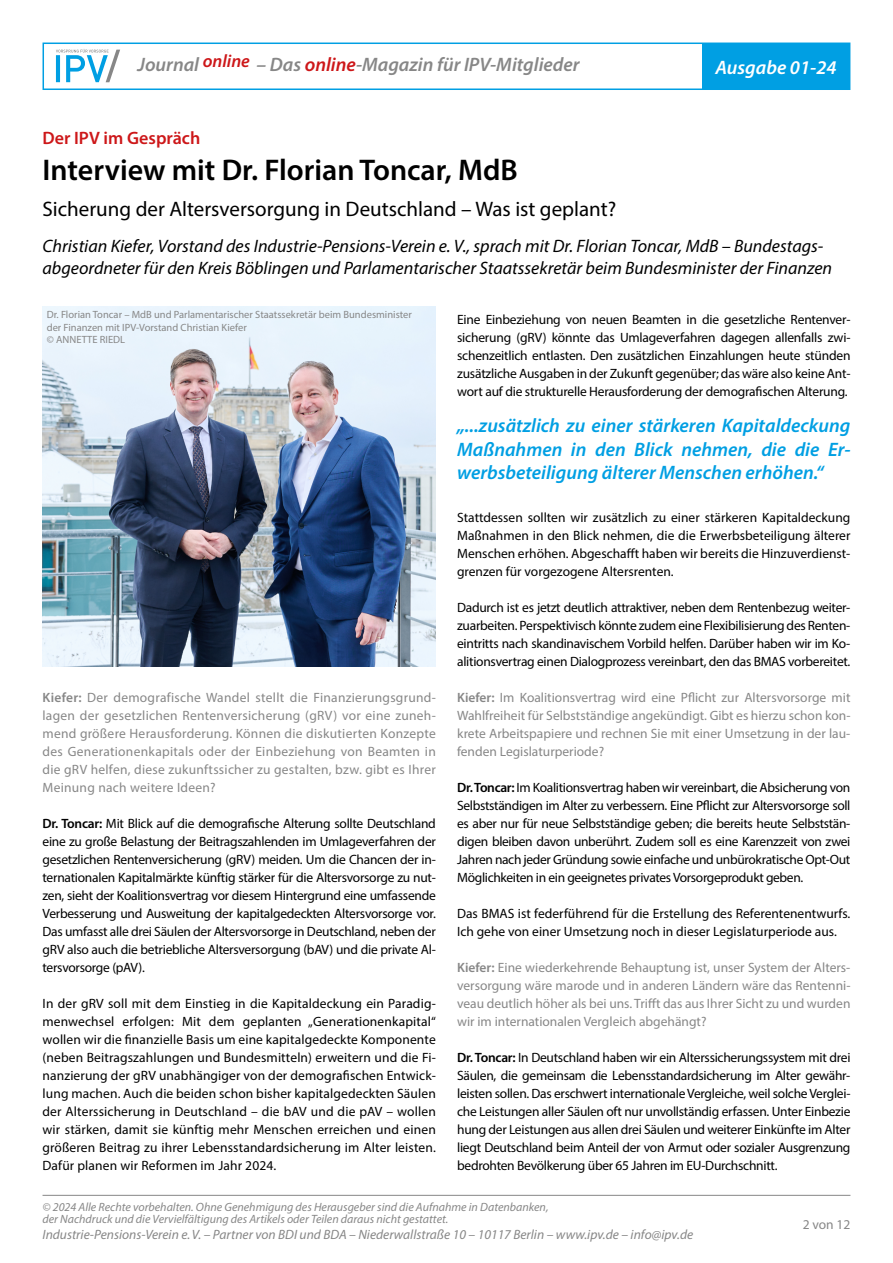
<style>
.page{position:relative;width:893px;height:1263px;background:#fff}
.page>*{position:absolute;margin:0;border:0;box-sizing:border-box;transform-origin:0 0}
.t1{font:600 30px "Myriad Pro";color:#000}
.t2{font:21px "Myriad Pro";color:#000}
.t3{font:italic 600 19.5px/23.4px "Myriad Pro";color:#009fe3;text-align:justify}
.t4{font:italic 600 19.5px "Myriad Pro";color:#878787}
.t5{font:italic 600 19.5px "Myriad Pro";color:#fff}
.t6{font:italic 18px/21.6px "Myriad Pro";color:#000}
.t7{font:600 18px "Myriad Pro";color:#cd1719}
.t8{font:13.5px/18px "Myriad Pro";letter-spacing:-.015em;color:#000;text-align:justify}
.t9{font:13.5px/18px "Myriad Pro";color:#878787;text-align:justify}
.t10{font:italic 13.5px "Myriad Pro";color:#878787}
.t11{font:italic 12px/12px "Myriad Pro";color:#878787}
.t12{font:10.5px/12.6px "Myriad Pro";color:#878787}
.s1{color:#cd1719}
.s2{font-weight:600}
</style>
<div class="page">
<div style="left:43px;top:43px;width:807px;height:47px;border:2px solid #009fe3"></div>
<div style="left:702px;top:44px;width:148px;height:45px;background:#009fe3"></div>
<hr style="left:43px;top:1195px;width:807px;height:1px;background:#878787">
<svg style="left:56px;top:49px;width:64px;height:33px"></svg>
<img style="left:43px;top:306px;width:393px;height:360px">
<h3 class="t4" style="left:138px;top:52px;width:444px">Journal <sup>online</sup> – Das <span class="s1">online</span>-Magazin für IPV-Mitglieder</h3>
<h3 class="t5" style="left:715px;top:55px;width:123px">Ausgabe 01-24</h3>
<h3 class="t7" style="left:43px;top:127px;width:159px">Der IPV im Gespräch</h3>
<h1 class="t1" style="left:43px;top:151px;width:477px">Interview mit Dr. Florian Toncar, MdB</h1>
<h2 class="t2" style="left:43px;top:196px;width:575px">Sicherung der Altersversorgung in Deutschland – Was ist geplant?</h2>
<h3 class="t6" style="left:43px;top:235px;width:791px">Christian Kiefer, Vorstand des Industrie-Pensions-Verein e. V., sprach mit Dr. Florian Toncar, MdB – Bundestags&shy;abgeordneter für den Kreis Böblingen und Parlamentarischer Staatssekretär beim Bundesminister der Finanzen</h3>
<p class="t12" style="left:47px;top:308px;width:367px">Dr. Florian Toncar – MdB und Parlamentarischer Staatssekretär beim Bundesminister der Finanzen mit IPV-Vorstand Christian Kiefer<br>© ANNETTE RIEDL</p>
<p class="t9" style="left:43px;top:688px;width:395px"><span class="s2">Kiefer:</span> Der demografische Wandel stellt die Finanzierungsgrund&shy;lagen der gesetzlichen Rentenversicherung (gRV) vor eine zuneh&shy;mend größere Herausforderung. Können die diskutierten Konzepte des Generationenkapitals oder der Einbeziehung von Beamten in die gRV helfen, diese zukunftssicher zu gestalten, bzw. gibt es Ihrer Meinung nach weitere Ideen?</p>
<p class="t8" style="left:43px;top:814px;width:395px"><span class="s2">Dr. Toncar:</span> Mit Blick auf die demografische Alterung sollte Deutschland eine zu große Belastung der Beitragszahlenden im Umlageverfahren der gesetzlichen Rentenversicherung (gRV) meiden. Um die Chancen der in&shy;ternationalen Kapitalmärkte künftig stärker für die Altersvorsorge zu nut&shy;zen, sieht der Koalitionsvertrag vor diesem Hintergrund eine umfassende Verbesserung und Ausweitung der kapitalgedeckten Altersvorsorge vor.<br>Das umfasst alle drei Säulen der Altersvorsorge in Deutschland, neben der gRV also auch die betriebliche Altersversorgung (bAV) und die private Al&shy;tersvorsorge (pAV).</p>
<p class="t8" style="left:43px;top:994px;width:395px">In der gRV soll mit dem Einstieg in die Kapitaldeckung ein Paradig&shy;menwechsel erfolgen: Mit dem geplanten „Generationenkapital“ wollen wir die finanzielle Basis um eine kapitalgedeckte Komponente (neben Beitragszahlungen und Bundesmitteln) erweitern und die Fi&shy;nanzierung der gRV unabhängiger von der demografischen Entwick&shy;lung machen. Auch die beiden schon bisher kapitalgedeckten Säulen der Alterssicherung in Deutschland – die bAV und die pAV – wollen wir stärken, damit sie künftig mehr Menschen erreichen und einen größeren Beitrag zu ihrer Lebensstandardsicherung im Alter leisten.<br>Dafür planen wir Reformen im Jahr 2024.</p>
<p class="t8" style="left:457px;top:310px;width:395px">Eine Einbeziehung von neuen Beamten in die gesetzliche Rentenver&shy;sicherung (gRV) könnte das Umlageverfahren dagegen allenfalls zwi&shy;schenzeitlich entlasten. Den zusätzlichen Einzahlungen heute stünden zusätzliche Ausgaben in der Zukunft gegenüber; das wäre also keine Ant&shy;wort auf die strukturelle Herausforderung der demografischen Alterung.</p>
<h3 class="t3" style="left:457px;top:413px;width:395px">„...zusätzlich zu einer stärkeren Kapitaldeckung Maßnahmen in den Blick nehmen, die die Er&shy;werbsbeteiligung älterer Menschen erhöhen.“</h3>
<p class="t8" style="left:457px;top:508px;width:395px">Stattdessen sollten wir zusätzlich zu einer stärkeren Kapitaldeckung Maßnahmen in den Blick nehmen, die die Erwerbsbeteiligung älterer Menschen erhöhen. Abgeschafft haben wir bereits die Hinzuverdienst&shy;grenzen für vorgezogene Altersrenten.</p>
<p class="t8" style="left:457px;top:598px;width:395px">Dadurch ist es jetzt deutlich attraktiver, neben dem Rentenbezug weiter&shy;zuarbeiten. Perspektivisch könnte zudem eine Flexibilisierung des Renten&shy;eintritts nach skandinavischem Vorbild helfen. Darüber haben wir im Ko&shy;alitionsvertrag einen Dialogprozess vereinbart, den das BMAS vorbereitet.</p>
<p class="t9" style="left:457px;top:688px;width:395px"><span class="s2">Kiefer:</span> Im Koalitionsvertrag wird eine Pflicht zur Altersvorsorge mit Wahlfreiheit für Selbstständige angekündigt. Gibt es hierzu schon kon&shy;krete Arbeitspapiere und rechnen Sie mit einer Umsetzung in der lau&shy;fenden Legislaturperiode?</p>
<p class="t8" style="left:457px;top:778px;width:395px"><span class="s2">Dr. Toncar:</span> Im Koalitionsvertrag haben wir vereinbart, die Absicherung von Selbstständigen im Alter zu verbessern. Eine Pflicht zur Altersvorsorge soll es aber nur für neue Selbstständige geben; die bereits heute Selbststän&shy;digen bleiben davon unberührt. Zudem soll es eine Karenzzeit von zwei Jahren nach jeder Gründung sowie einfache und unbürokratische Opt-Out Möglichkeiten in ein geeignetes privates Vorsorgeprodukt geben.</p>
<p class="t8" style="left:457px;top:904px;width:395px">Das BMAS ist federführend für die Erstellung des Referentenentwurfs.<br>Ich gehe von einer Umsetzung noch in dieser Legislaturperiode aus.</p>
<p class="t9" style="left:457px;top:958px;width:395px"><span class="s2">Kiefer:</span> Eine wiederkehrende Behauptung ist, unser System der Alters&shy;versorgung wäre marode und in anderen Ländern wäre das Rentenni&shy;veau deutlich höher als bei uns. Trifft das aus Ihrer Sicht zu und wurden wir im internationalen Vergleich abgehängt?</p>
<p class="t8" style="left:457px;top:1048px;width:395px"><span class="s2">Dr. Toncar:</span> In Deutschland haben wir ein Alterssicherungssystem mit drei Säulen, die gemeinsam die Lebensstandardsicherung im Alter gewähr&shy;leisten sollen. Das erschwert internationale Vergleiche, weil solche Verglei&shy;che Leistungen aller Säulen oft nur unvollständig erfassen. Unter Einbezie hung der Leistungen aus allen drei Säulen und weiterer Einkünfte im Alter liegt Deutschland beim Anteil der von Armut oder sozialer Ausgrenzung bedrohten Bevölkerung über 65 Jahren im EU-Durchschnitt.</p>
<p class="t11" style="left:43px;top:1200px;width:507px">© 2024 Alle Rechte vorbehalten. Ohne Genehmigung des Herausgeber sind die Aufnahme in Datenbanken, der Nachdruck und die Vervielfältigung des Artikels oder Teilen daraus nicht gestattet.</p>
<p class="t10" style="left:43px;top:1226px;width:652px">Industrie-Pensions-Verein e.V. – Partner von BDI und BDA – Niederwallstraße 10 – 10117 Berlin – www.ipv.de – info@ipv.de</p>
<p class="t9" style="left:803px;top:1215px;width:49px">2 von 12</p>
</div>
